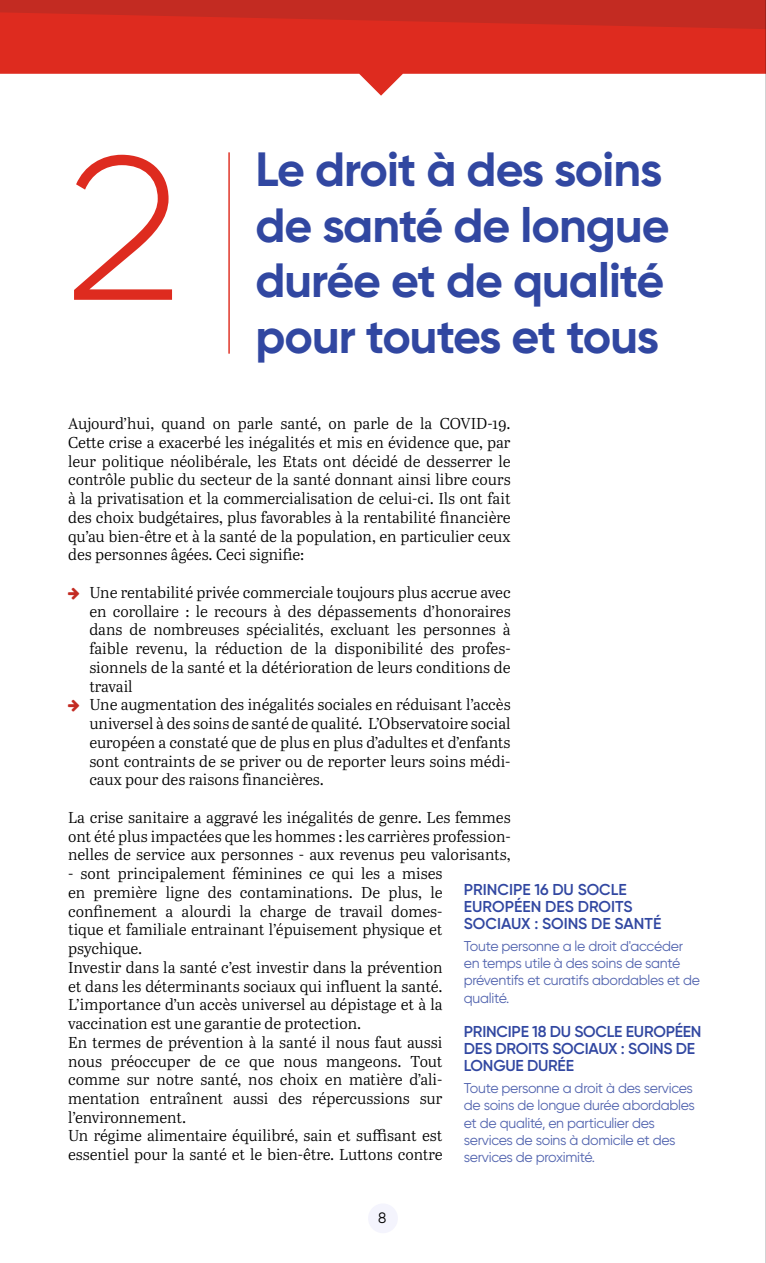
<style>
.page{position:relative;width:766px;height:1263px;background:#fff}
.page>*{position:absolute;margin:0;border:0;box-sizing:border-box;transform-origin:0 0}
.t1{font:300 204px "Gilroy";color:#de2b1f}
.t2{font:700 48px/55.5px "Gilroy";letter-spacing:-.02em;color:#3147a1}
.t3{font:15.75px/18.8px "Abril Text Lt";color:#000;text-align:justify}
.t4{font:600 15.75px/17.2px "Gilroy";letter-spacing:-.015em;color:#3147a1}
.t5{font:15px "Gilroy";color:#000}
.t6{font:14.25px/17.2px "Gilroy";letter-spacing:-.02em;color:#5264af}
</style>
<div class="page">
<svg style="left:0;top:29px;width:765px;height:67px;fill:#de2b1f"></svg>
<svg style="left:0;top:0;width:765px;height:29px;background:#ca2b21"></svg>
<hr style="left:228px;top:152px;width:2px;height:202px;background:#de2b1f">
<div style="left:368px;top:1203px;width:30px;height:30px;background:#f4f4fd;border-radius:50%"></div>
<hr style="left:765px;top:0;width:1px;height:1263px;background:#c4c4c5">
<h1 class="t1" style="left:64px;top:104px;width:118px">2</h1>
<h2 class="t2" style="left:255px;top:141px;width:415px">Le droit à des soins de santé de longue durée et de qualité</h2>
<h2 class="t2" style="left:255px;top:308px;width:405px">pour toutes et tous</h2>
<p class="t3" style="left:68px;top:413px;width:444px">Aujourd’hui, quand on parle santé, on parle de la COVID-19.<br>Cette crise a exacerbé les inégalités et mis en évidence que, par leur politique néolibérale, les Etats ont décidé de desserrer le contrôle public du secteur de la santé donnant ainsi libre cours à la privatisation et la commercialisation de celui-ci. Ils ont fait des choix budgétaires, plus favorables à la rentabilité financière qu’au bien-être et à la santé de la population, en particulier ceux des personnes âgées. Ceci signifie:</p>
<p class="t3" style="left:89px;top:582px;width:422px;text-align:left">Une rentabilité privée commerciale toujours plus accrue avec en corollaire : le recours à des dépassements d’honoraires dans de nombreuses spécialités, excluant les personnes à faible revenu, la réduction de la disponibilité des profes&shy;sionnels de la santé et la détérioration de leurs conditions de travail<br>Une augmentation des inégalités sociales en réduisant l’accès universel à des soins de santé de qualité. L’Observatoire social européen a constaté que de plus en plus d’adultes et d’enfants sont contraints de se priver ou de reporter leurs soins médi&shy;caux pour des raisons financières.</p>
<p class="t3" style="left:68px;top:807px;width:444px">La crise sanitaire a aggravé les inégalités de genre. Les femmes ont été plus impactées que les hommes : les carrières profession&shy;nelles de service aux personnes - aux revenus peu valorisants,</p>
<p class="t3" style="left:68px;top:863px;width:376px;text-align:left">- sont principalement féminines ce qui les a mises en première ligne des contaminations. De plus, le confinement a alourdi la charge de travail domes&shy;tique et familiale entrainant l’épuisement physique et psychique.<br>Investir dans la santé c’est investir dans la prévention et dans les déterminants sociaux qui influent la santé.<br>L’importance d’un accès universel au dépistage et à la vaccination est une garantie de protection.<br>En termes de prévention à la santé il nous faut aussi nous préoccuper de ce que nous mangeons. Tout comme sur notre santé, nos choix en matière d’ali&shy;mentation entraînent aussi des répercussions sur l’environnement.<br>Un régime alimentaire équilibré, sain et suffisant est essentiel pour la santé et le bien-être. Luttons contre</p>
<p class="t4" style="left:464px;top:880px;width:199px">PRINCIPE 16 DU SOCLE<br>EUROPÉEN DES DROITS<br>SOCIAUX : SOINS DE SANTÉ</p>
<p class="t6" style="left:463px;top:937px;width:238px">Toute personne a le droit d'accéder en temps utile à des soins de santé préventifs et curatifs abordables et de qualité.</p>
<p class="t4" style="left:464px;top:1023px;width:239px">PRINCIPE 18 DU SOCLE EUROPÉEN<br>DES DROITS SOCIAUX : SOINS DE<br>LONGUE DURÉE</p>
<p class="t6" style="left:463px;top:1079px;width:232px">Toute personne a droit à des services de soins de longue durée abordables et de qualité, en particulier des services de soins à domicile et des services de proximité.</p>
<p class="t5" style="left:378px;top:1208px;width:10px">8</p>
</div>
